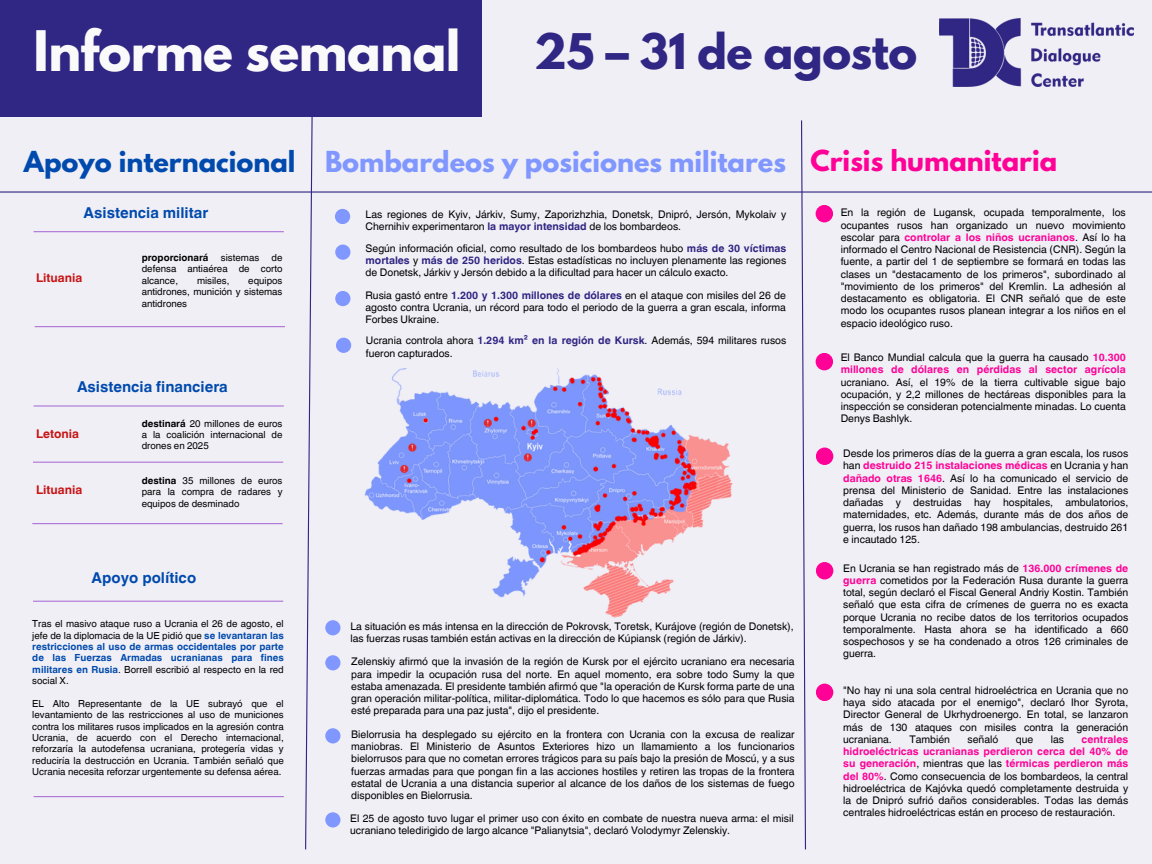
<style>
.page{position:relative;width:1152px;height:864px;background:#f0eff6}
.page>*{position:absolute;margin:0;border:0;box-sizing:border-box;transform-origin:0 0}
.t1{font:700 49.5px "League Spartan";letter-spacing:-.01em;color:#fafafa}
.t2{font:700 43.5px "League Spartan";letter-spacing:-.01em;color:#302683}
.t3{font:700 25.65px "League Spartan";color:#8097ff}
.t4{font:700 25.65px "League Spartan";color:#004aad}
.t5{font:700 25.65px "League Spartan";color:#ff0196}
.t6{font:700 15px "Helvetica World";color:#004aad}
.t7{font:700 12px "Helvetica World";color:#c81313}
.t8{font:10.5px/12.3px "Helvetica World";color:#000;text-align:justify}
.t9{font:9.75px/11.4px "Helvetica World";color:#000;text-align:justify}
.t10{font:700 9.75px "Helvetica World";color:#000}
.s1{font-weight:700}
.s2{font-weight:700;color:#004aad}
.s3{font-weight:700;color:#2f2582}
.s4{font-weight:700;color:#ff0196}
</style>
<div class="page">
<svg style="left:304px;top:116px;width:9px;height:734px"></svg>
<svg style="left:801px;top:120px;width:5px;height:730px"></svg>
<hr style="left:0;top:191px;width:1152px;height:2px;background:#302683">
<hr style="left:34px;top:231px;width:250px;height:1px;background:#ad73d7">
<div style="left:816px;top:205px;width:17px;height:17px;background:#ff0196;border-radius:50%"></div>
<div style="left:0;top:0;width:481px;height:116px;background:#302683"></div>
<img style="left:939px;top:18px;width:195px;height:69px">
<div style="left:816px;top:353px;width:17px;height:17px;background:#ff0196;border-radius:50%"></div>
<div style="left:816px;top:448px;width:17px;height:17px;background:#ff0196;border-radius:50%"></div>
<div style="left:325px;top:620px;width:16px;height:15px;background:#8097ff;border-radius:50%"></div>
<div style="left:335px;top:209px;width:15px;height:15px;background:#8097ff;border-radius:50%"></div>
<div style="left:325px;top:728px;width:16px;height:15px;background:#8097ff;border-radius:50%"></div>
<div style="left:816px;top:684px;width:17px;height:17px;background:#ff0196;border-radius:50%"></div>
<div style="left:816px;top:562px;width:17px;height:17px;background:#ff0196;border-radius:50%"></div>
<hr style="left:35px;top:326px;width:250px;height:1px;background:#ad73d7">
<hr style="left:34px;top:405px;width:250px;height:2px;background:#ad73d7">
<hr style="left:33px;top:601px;width:250px;height:1px;background:#ad73d7">
<hr style="left:34px;top:796px;width:250px;height:1px;background:#ad73d7">
<div style="left:335px;top:245px;width:15px;height:15px;background:#8097ff;border-radius:50%"></div>
<div style="left:335px;top:291px;width:15px;height:15px;background:#8097ff;border-radius:50%"></div>
<div style="left:336px;top:338px;width:15px;height:15px;background:#8097ff;border-radius:50%"></div>
<div style="left:325px;top:655px;width:16px;height:15px;background:#8097ff;border-radius:50%"></div>
<hr style="left:32px;top:523px;width:251px;height:1px;background:#ad73d7">
<div style="left:325px;top:812px;width:16px;height:16px;background:#8097ff;border-radius:50%"></div>
<hr style="left:33px;top:462px;width:250px;height:1px;background:#ad73d7">
<img style="left:312px;top:369px;width:421px;height:253px">
<h3 class="t1" style="left:34px;top:26px;width:429px">Informe semanal</h3>
<h4 class="t2" style="left:534px;top:30px;width:384px">25 – 31 de agosto</h4>
<h2 class="t4" style="left:24px;top:149px;width:273px">Apoyo internacional</h2>
<h3 class="t6" style="left:84px;top:201px;width:126px">Asistencia militar</h3>
<p class="t7" style="left:36px;top:268px;width:48px">Lituania</p>
<p class="t10" style="left:142px;top:250px;width:68px">proporcionará</p>
<p class="t9" style="left:221px;top:252px;width:40px">sistemas</p>
<p class="t9" style="left:142px;top:252px;width:142px;text-indent:130px">de defensa antiaérea de corto alcance,</p>
<p class="t9" style="left:142px;top:275px;width:142px;text-indent:107px">equipos antidrones, munición y sistemas antidrones</p>
<p class="t9" style="left:197px;top:275px;width:34px">misiles,</p>
<p class="t6" style="left:77px;top:375px;width:152px">Asistencia financiera</p>
<p class="t7" style="left:36px;top:424px;width:44px">Letonia</p>
<h4 class="t9" style="left:142px;top:418px;width:142px"><span class="s1">destinará</span> 20 millones de euros a la coalición internacional de drones en 2025</h4>
<p class="t7" style="left:36px;top:480px;width:48px">Lituania</p>
<h5 class="t9" style="left:142px;top:475px;width:142px"><span class="s1">destina</span> 35 millones de euros para la compra de radares y equipos de desminado</h5>
<p class="t6" style="left:92px;top:565px;width:106px">Apoyo político</p>
<p class="t9" style="left:32px;top:618px;width:253px">Tras el masivo ataque ruso a Ucrania el 26 de agosto, el jefe de la diplomacia de la UE pidió que <span class="s2">se levantaran las restricciones al uso de armas occidentales por parte de las Fuerzas Armadas ucranianas para fines militares en Rusia</span>. Borrell escribió al respecto en la red social X.</p>
<p class="t9" style="left:32px;top:698px;width:253px">EL Alto Representante de la UE subrayó que el levantamiento de las restricciones al uso de municiones contra los militares rusos implicados en la agresión contra Ucrania, de acuerdo con el Derecho internacional, reforzaría la autodefensa ucraniana, protegería vidas y reduciría la destrucción en Ucrania. También señaló que Ucrania necesita reforzar urgentemente su defensa aérea.</p>
<h3 class="t3" style="left:325px;top:149px;width:462px">Bombardeos y posiciones militares</h3>
<p class="t8" style="left:366px;top:208px;width:422px">Las regiones de Kyiv, Járkiv, Sumy, Zaporizhzhia, Donetsk, Dnipró, Jersón, Mykolaiv y<br>Chernihiv experimentaron <span class="s3">la mayor intensidad</span> de los bombardeos.</p>
<h5 class="t8" style="left:366px;top:242px;width:422px">Según información oficial, como resultado de los bombardeos hubo <span class="s3">más de 30 víctimas mortales</span> y <span class="s3">más de 250 heridos</span>. Estas estadísticas no incluyen plenamente las regiones de Donetsk, Járkiv y Jersón debido a la dificultad para hacer un cálculo exacto.</h5>
<h5 class="t8" style="left:365px;top:289px;width:422px">Rusia gastó entre <span class="s3">1.200 y 1.300 millones de dólares</span> en el ataque con misiles del 26 de agosto contra Ucrania, un récord para todo el periodo de la guerra a gran escala, informa Forbes Ukraine.</h5>
<p class="t8" style="left:366px;top:335px;width:422px">Ucrania controla ahora <span class="s3">1.294 km² en la región de Kursk</span>. Además, 594 militares rusos fueron capturados.</p>
<p class="t8" style="left:350px;top:620px;width:445px">La situación es más intensa en la dirección de Pokrovsk, Toretsk, Kurájove (región de Donetsk), las fuerzas rusas también están activas en la dirección de Kúpiansk (región de Járkiv).</p>
<h4 class="t8" style="left:351px;top:656px;width:445px">Zelenskіy afirmó que la invasión de la región de Kursk por el ejército ucraniano era necesaria para impedir la ocupación rusa del norte. En aquel momento, era sobre todo Sumy la que estaba amenazada. El presidente también afirmó que "la operación de Kursk forma parte de una gran operación militar-política, militar-diplomática. Todo lo que hacemos es sólo para que Rusia esté preparada para una paz justa", dijo el presidente.</h4>
<p class="t8" style="left:351px;top:728px;width:445px">Bielorrusia ha desplegado su ejército en la frontera con Ucrania con la excusa de realizar maniobras. El Ministerio de Asuntos Exteriores hizo un llamamiento a los funcionarios bielorrusos para que no cometan errores trágicos para su país bajo la presión de Moscú, y a sus fuerzas armadas para que pongan fin a las acciones hostiles y retiren las tropas de la frontera estatal de Ucrania a una distancia superior al alcance de los daños de los sistemas de fuego disponibles en Bielorrusia.</p>
<p class="t8" style="left:350px;top:812px;width:445px">El 25 de agosto tuvo lugar el primer uso con éxito en combate de nuestra nueva arma: el misil ucraniano teledirigido de largo alcance "Palianytsia", declaró Volodymyr Zelenskіy.</p>
<p class="t5" style="left:811px;top:148px;width:248px">Crisis humanitaria</p>
<p class="t8" style="left:841px;top:207px;width:287px">En la región de Lugansk, ocupada temporalmente, los ocupantes rusos han organizado un nuevo movimiento escolar para <span class="s4">controlar a los niños ucranianos</span>. Así lo ha informado el Centro Nacional de Resistencia (CNR). Según la fuente, a partir del 1 de septiembre se formará en todas las clases un "destacamento de los primeros", subordinado al "movimiento de los primeros" del Kremlin. La adhesión al destacamento es obligatoria. El CNR señaló que de este modo los ocupantes rusos planean integrar a los niños en el espacio ideológico ruso.</p>
<p class="t8" style="left:841px;top:351px;width:287px">El Banco Mundial calcula que la guerra ha causado <span class="s4">10.300 millones de dólares en pérdidas al sector agrícola </span>ucraniano. Así, el 19% de la tierra cultivable sigue bajo ocupación, y 2,2 millones de hectáreas disponibles para la inspección se consideran potencialmente minadas. Lo cuenta Denys Bashlyk.</p>
<p class="t8" style="left:843px;top:447px;width:287px">Desde los primeros días de la guerra a gran escala, los rusos han <span class="s4">destruido 215 instalaciones médicas</span> en Ucrania y han <span class="s4">dañado otras 1646</span>. Así lo ha comunicado el servicio de prensa del Ministerio de Sanidad. Entre las instalaciones dañadas y destruidas hay hospitales, ambulatorios, maternidades, etc. Además, durante más de dos años de guerra, los rusos han dañado 198 ambulancias, destruido 261 e incautado 125.</p>
<p class="t8" style="left:843px;top:562px;width:287px">En Ucrania se han registrado más de <span class="s4">136.000 crímenes de guerra</span> cometidos por la Federación Rusa durante la guerra total, según declaró el Fiscal General Andriy Kostin. También señaló que esta cifra de crímenes de guerra no es exacta porque Ucrania no recibe datos de los territorios ocupados temporalmente. Hasta ahora se ha identificado a 660 sospechosos y se ha condenado a otros 126 criminales de guerra.</p>
<p class="t8" style="left:843px;top:684px;width:287px">"No hay ni una sola central hidroeléctrica en Ucrania que no haya sido atacada por el enemigo", declaró Ihor Syrota, Director General de Ukrhydroenergo. En total, se lanzaron más de 130 ataques con misiles contra la generación ucraniana.</p>
<p class="t8" style="left:909px;top:733px;width:42px">También</p>
<p class="t8" style="left:968px;top:733px;width:32px">señaló</p>
<p class="t8" style="left:1016px;top:733px;width:19px">que</p>
<p class="t8" style="left:1051px;top:733px;width:15px">las</p>
<p class="t8" style="left:843px;top:733px;width:287px;text-indent:238px"><span class="s4">centrales hidroeléctricas ucranianas perdieron cerca del 40% de su generación</span>, mientras que las <span class="s4">térmicas perdieron más del 80%</span>. Como consecuencia de los bombardeos, la central hidroeléctrica de Kajóvka quedó completamente destruida y la de Dnipró sufrió daños considerables. Todas las demás centrales hidroeléctricas están en proceso de restauración.</p>
</div>
